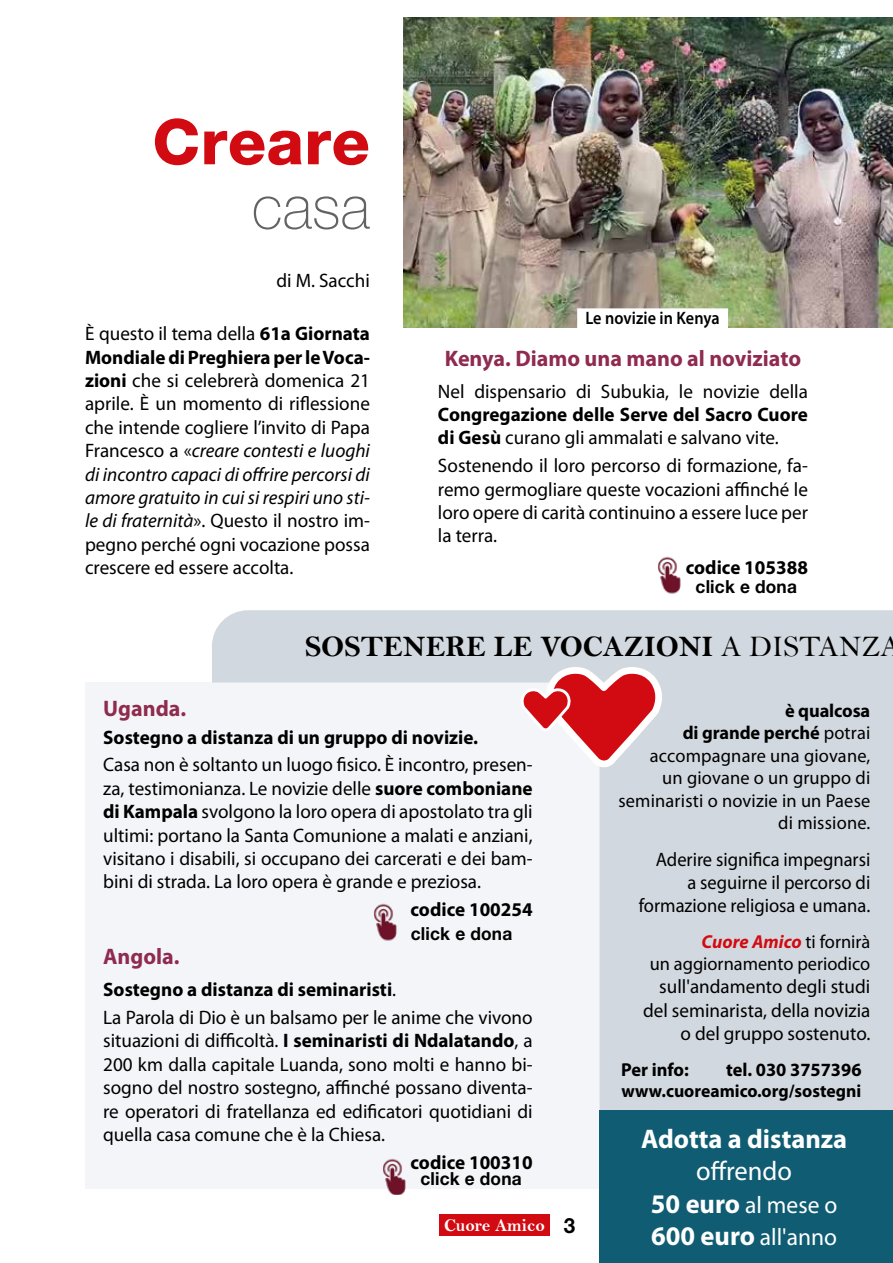
<style>
.page{position:relative;width:893px;height:1263px;background:#fff}
.page>*{position:absolute;margin:0;border:0;box-sizing:border-box;transform-origin:0 0}
.t1{font:800 63px "Helvetica Neue LT Pro";letter-spacing:.005em;color:#d20a11}
.t2{font:100 61.5px "Helvetica Neue LT Pro";color:#646363;scale:.96 1}
.t3{font:30px "Bell MT Bold";color:#000}
.t4{font:700 27px "Myriad Pro";color:#fff}
.t5{font:27px "Myriad Pro";color:#fff}
.t6{font:24px/32.4px "Myriad Pro";color:#fff}
.t7{font:700 22.5px "Myriad Pro";color:#8f2b4f}
.t8{font:19.5px/23.4px "Myriad Pro";color:#000;text-align:justify}
.t9{font:700 19.5px/23.4px "Myriad Pro";color:#000}
.t10{font:19.5px/23.4px "Myriad Pro";color:#000;text-align:right;scale:.95 1}
.t11{font:18.75px/22.5px "Myriad Pro";letter-spacing:.01em;color:#000;text-align:right}
.t12{font:700 18.75px "Myriad Pro";color:#000}
.t13{font:700 18px "Helvetica Neue LT Pro";letter-spacing:.01em;color:#000;scale:.96 1}
.t14{font:700 18px "Myriad Pro";color:#000}
.t15{font:600 18px "Myriad Pro";letter-spacing:.005em;color:#000;scale:.9 1}
.t16{font:18px "Bell MT Bold";color:#fff}
.s1{font-weight:700}
.s2{font-style:italic}
.s3{font-weight:400}
.s4{font-family:"Bell"}
.s5{font-weight:700;font-style:italic;color:#d20a11}
.s6{font-weight:700;font-size:27px}
.s7{font-family:"Helvetica Neue LT Pro";font-weight:700;font-size:21px;color:#000}
</style>
<div class="page">
<div style="left:85px;top:682px;width:570px;height:506px;background:#f4f5f8"></div>
<div style="left:600px;top:1110px;width:293px;height:153px;background:#105d73"></div>
<div style="left:867px;top:642px;width:26px;height:468px;background:#d2d8df"></div>
<div style="left:600px;top:682px;width:267px;height:428px;background:#d2d8df"></div>
<div style="left:212px;top:610px;width:681px;height:72px;background:#d2d8df"></div>
<img style="left:404px;top:17px;width:489px;height:311px">
<div style="left:577px;top:308px;width:151px;height:21px;background:#fff"></div>
<div style="left:439px;top:1214px;width:111px;height:21px;background:#d20a11"></div>
<svg style="left:519px;top:658px;width:154px;height:113px"></svg>
<img style="left:658px;top:556px;width:23px;height:37px">
<img style="left:374px;top:903px;width:23px;height:37px">
<img style="left:379px;top:1158px;width:30px;height:36px">
<h1 class="t1" style="left:152px;top:104px;width:219px">Creare</h1>
<h2 class="t2" style="left:252px;top:172px;width:125px">casa</h2>
<p class="t8" style="left:276px;top:268px;width:95px">di M. Sacchi</p>
<p class="t8" style="left:85px;top:322px;width:286px">È questo il tema della <span class="s1">61a Giornata Mondiale di Preghiera per le Voca&shy;zioni</span> che si celebrerà domenica 21 aprile. È un momento di riflessione che intende cogliere l’invito di Papa Francesco a «<span class="s2">creare contesti e luoghi di incontro capaci di offrire percorsi di amore gratuito in cui si respiri uno sti&shy;le di fraternità</span>». Questo il nostro im&shy;pegno perché ogni vocazione possa crescere ed essere accolta.</p>
<p class="t15" style="left:585px;top:307px;width:151px">Le novizie in Kenya</p>
<p class="t7" style="left:445px;top:343px;width:358px">Kenya. Diamo una mano al noviziato</p>
<p class="t8" style="left:438px;top:379px;width:371px">Nel dispensario di Subukia, le novizie della</p>
<p class="t9" style="left:438px;top:402px;width:371px">Congregazione delle Serve del Sacro Cuore di Gesù <span class="s3">curano gli ammalati e salvano vite.</span></p>
<p class="t8" style="left:438px;top:454px;width:371px">Sostenendo il loro percorso di formazione, fa&shy;remo germogliare queste vocazioni affinché le loro opere di carità continuino a essere luce per la terra.</p>
<p class="t9" style="left:686px;top:555px;width:124px">codice 105388</p>
<p class="t13" style="left:696px;top:576px;width:107px">click e dona</p>
<h3 class="t3" style="left:305px;top:629px;width:598px">SOSTENERE LE VOCAZIONI <span class="s4">A DISTANZA</span></h3>
<h3 class="t3" style="left:689px;top:646px;width:182px">SOSTENERE</h3>
<p class="t11" style="left:618px;top:699px;width:253px"><span class="s1">è qualcosa<br>di grande perché</span> potrai accompagnare una giovane,<br>un giovane o un gruppo di seminaristi o novizie in un Paese di missione.</p>
<p class="t10" style="left:639px;top:847px;width:245px">Aderire significa impegnarsi<br>a seguirne il percorso di formazione religiosa e umana.</p>
<p class="t11" style="left:650px;top:930px;width:222px"><span class="s5">Cuore Amico</span> ti fornirà<br>un aggiornamento periodico</p>
<p class="t8" style="left:643px;top:975px;width:229px;text-align:right">sull'andamento degli studi del seminarista, della novizia o del gruppo sostenuto.</p>
<p class="t12" style="left:621px;top:1057px;width:69px">Per info:</p>
<p class="t12" style="left:726px;top:1057px;width:137px">tel. 030 3757396</p>
<p class="t14" style="left:621px;top:1079px;width:241px">www.cuoreamico.org/sostegni</p>
<p class="t7" style="left:103px;top:694px;width:85px">Uganda.</p>
<p class="t9" style="left:103px;top:725px;width:376px">Sostegno a distanza di un gruppo di novizie.</p>
<p class="t8" style="left:103px;top:753px;width:431px">Casa non è soltanto un luogo fisico. È incontro, presen&shy;za, testimonianza. Le novizie delle <span class="s1">suore comboniane di Kampala</span> svolgono la loro opera di apostolato tra gli ultimi: portano la Santa Comunione a malati e anziani, visitano i disabili, si occupano dei carcerati e dei bam&shy;bini di strada. La loro opera è grande e preziosa.</p>
<p class="t9" style="left:411px;top:897px;width:124px">codice 100254</p>
<p class="t7" style="left:103px;top:942px;width:78px">Angola.</p>
<p class="t8" style="left:103px;top:975px;width:431px;line-height:27.6px"><span class="s1">Sostegno a distanza di seminaristi</span>.<br>La Parola di Dio è un balsamo per le anime che vivono</p>
<p class="t8" style="left:103px;top:1029px;width:431px">situazioni di difficoltà. <span class="s1">I seminaristi di Ndalatando</span>, a 200 km dalla capitale Luanda, sono molti e hanno bi&shy;sogno del nostro sostegno, affinché possano diventa&shy;re operatori di fratellanza ed edificatori quotidiani di quella casa comune che è la Chiesa.</p>
<p class="t9" style="left:411px;top:1150px;width:124px">codice 100310</p>
<p class="t13" style="left:411px;top:922px;width:107px">click e dona</p>
<h3 class="t4" style="left:641px;top:1121px;width:208px">Adotta a distanza</h3>
<h3 class="t5" style="left:696px;top:1155px;width:97px">offrendo</h3>
<p class="t6" style="left:651px;top:1188px;width:188px"><span class="s6">50 euro</span> al mese o<br><span class="s6">600 euro</span> all'anno</p>
<p class="t13" style="left:420px;top:1167px;width:107px">click e dona</p>
<p class="t16" style="left:444px;top:1214px;width:133px">Cuore Amico <span class="s7">3</span></p>
</div>
